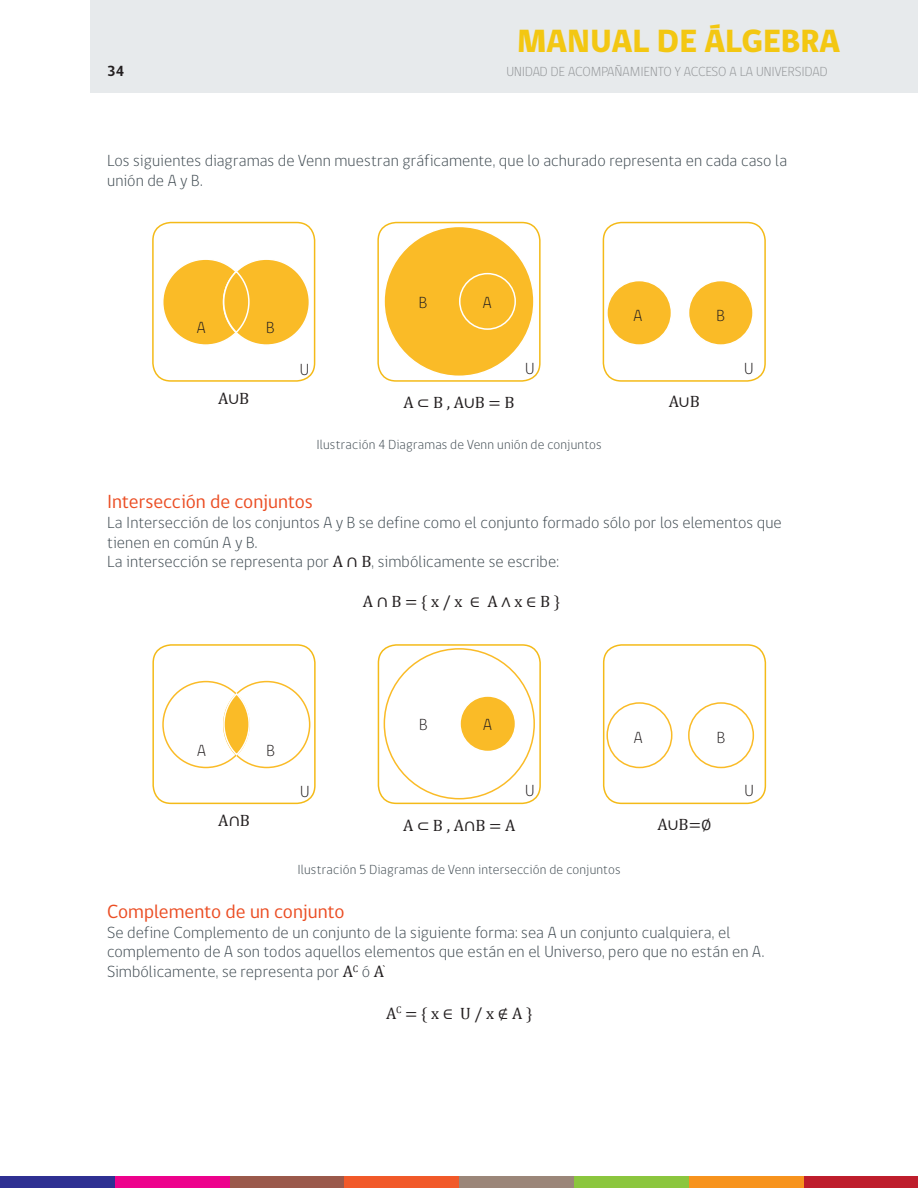
<style>
.page{position:relative;width:918px;height:1188px;background:#fff}
.page>*{position:absolute;margin:0;border:0;box-sizing:border-box;transform-origin:0 0}
.t1{font:800 33px "gob CL";color:#f3c712}
.t2{font:19.5px "gob CL";letter-spacing:-.005em;color:#eb4d23}
.t3{font:300 16.5px/19.8px "gob CL";letter-spacing:.005em;color:#3e4950}
.t4{font:16.5px "Cambria Math";color:#231f20}
.t5{font:300 16.5px "gob CL";color:#231f20}
.t6{font:700 15px "gob CL";color:#231f20}
.t7{font:300 13.5px "gob CL";letter-spacing:.015em;color:#3e4950}
.t8{font:300 13.5px "gob CL";color:#939598}
.s1{font-family:"Cambria Math";font-weight:400;color:#231f20}
</style>
<div class="page">
<div style="left:90px;top:0;width:828px;height:92px;background:#e7eaec"></div>
<div style="left:0;top:1177px;width:115px;height:11px;background:#2e3092"></div>
<div style="left:115px;top:1177px;width:115px;height:11px;background:#ed028c"></div>
<div style="left:230px;top:1177px;width:114px;height:11px;background:#9a594b"></div>
<div style="left:344px;top:1177px;width:115px;height:11px;background:#f15929"></div>
<div style="left:459px;top:1177px;width:115px;height:11px;background:#9b8679"></div>
<div style="left:574px;top:1177px;width:115px;height:11px;background:#8bc63e"></div>
<div style="left:689px;top:1177px;width:115px;height:11px;background:#f7931d"></div>
<div style="left:804px;top:1177px;width:114px;height:11px;background:#be1d2c"></div>
<div style="left:384px;top:226px;width:150px;height:150px;background:#fabb27;border-radius:50%"></div>
<div style="left:163px;top:259px;width:86px;height:86px;background:#fabb27;border-radius:50%"></div>
<div style="left:162px;top:258px;width:87px;height:88px;border:2px solid #fff;border-radius:50%"></div>
<div style="left:162px;top:681px;width:88px;height:87px;border:2px solid #fabb27;border-radius:50%"></div>
<div style="left:607px;top:281px;width:64px;height:64px;background:#fabb27;border-radius:50%"></div>
<div style="left:606px;top:280px;width:66px;height:66px;border:2px solid #fff;border-radius:50%"></div>
<div style="left:606px;top:702px;width:66px;height:66px;border:2px solid #fabb27;border-radius:50%"></div>
<div style="left:689px;top:281px;width:64px;height:64px;background:#fabb27;border-radius:50%"></div>
<div style="left:688px;top:280px;width:66px;height:66px;border:2px solid #fff;border-radius:50%"></div>
<div style="left:688px;top:702px;width:66px;height:66px;border:2px solid #fabb27;border-radius:50%"></div>
<div style="left:223px;top:259px;width:86px;height:86px;background:#fabb27;border-radius:50%"></div>
<div style="left:223px;top:258px;width:87px;height:88px;border:2px solid #fff;border-radius:50%"></div>
<div style="left:223px;top:681px;width:87px;height:87px;border:2px solid #fabb27;border-radius:50%"></div>
<div style="left:459px;top:273px;width:57px;height:57px;border:2px solid #fff;border-radius:50%"></div>
<div style="left:460px;top:696px;width:56px;height:56px;background:#fabb27;border-radius:50%"></div>
<div style="left:459px;top:695px;width:57px;height:57px;border:2px solid #fff;border-radius:50%"></div>
<div style="left:377px;top:222px;width:164px;height:160px;border:2px solid #f4ba18;border-radius:18px"></div>
<div style="left:378px;top:644px;width:163px;height:160px;border:2px solid #f4ba18;border-radius:18px"></div>
<div style="left:152px;top:222px;width:163px;height:160px;border:2px solid #f4ba18;border-radius:18px"></div>
<div style="left:152px;top:644px;width:164px;height:160px;border:2px solid #f4ba18;border-radius:18px"></div>
<div style="left:603px;top:222px;width:163px;height:160px;border:2px solid #f4ba18;border-radius:18px"></div>
<div style="left:603px;top:644px;width:163px;height:160px;border:2px solid #f4ba18;border-radius:18px"></div>
<svg style="left:224px;top:272px;width:25px;height:60px"></svg>
<div style="left:223px;top:271px;width:27px;height:62px;border:2px solid #fff;border-radius:50%"></div>
<svg style="left:224px;top:694px;width:25px;height:61px"></svg>
<div style="left:223px;top:693px;width:27px;height:62px;border:2px solid #fff;border-radius:50%"></div>
<p class="t6" style="left:107px;top:61px;width:19px">34</p>
<h1 class="t1" style="left:518px;top:19px;width:324px">MANUAL DE ÁLGEBRA</h1>
<p class="t8" style="left:506px;top:62px;width:323px">UNIDAD DE ACOMPAÑAMIENTO Y ACCESO A LA UNIVERSIDAD</p>
<p class="t3" style="left:107px;top:151px;width:682px">Los siguientes diagramas de Venn muestran gráficamente, que lo achurado representa en cada caso la unión de A y B.</p>
<p class="t5" style="left:197px;top:317px;width:10px">A</p>
<p class="t5" style="left:266px;top:317px;width:10px">B</p>
<p class="t4" style="left:218px;top:388px;width:33px">A∪B</p>
<p class="t5" style="left:419px;top:291px;width:10px">B</p>
<p class="t5" style="left:483px;top:291px;width:10px">A</p>
<p class="t5" style="left:300px;top:358px;width:11px">U</p>
<p class="t4" style="left:403px;top:393px;width:113px">A ⊂ B , A∪B = B</p>
<p class="t5" style="left:525px;top:357px;width:11px">U</p>
<p class="t7" style="left:316px;top:435px;width:287px">Ilustración 4 Diagramas de Venn unión de conjuntos</p>
<p class="t5" style="left:633px;top:304px;width:10px">A</p>
<p class="t5" style="left:717px;top:304px;width:10px">B</p>
<p class="t4" style="left:669px;top:392px;width:33px">A∪B</p>
<p class="t5" style="left:744px;top:357px;width:11px">U</p>
<p class="t2" style="left:107px;top:488px;width:207px">Intersección de conjuntos</p>
<p class="t3" style="left:107px;top:513px;width:676px">La Intersección de los conjuntos A y B se define como el conjunto formado sólo por los elementos que tienen en común A y B.<br>La intersección se representa por <span class="s1">A ∩ B</span>, simbólicamente se escribe:</p>
<p class="t4" style="left:363px;top:592px;width:199px">A ∩ B = { x / x ∈ A ∧ x ∈ B }</p>
<p class="t5" style="left:197px;top:739px;width:10px">A</p>
<p class="t5" style="left:266px;top:739px;width:10px">B</p>
<p class="t4" style="left:218px;top:811px;width:33px">A∩B</p>
<p class="t5" style="left:419px;top:713px;width:10px">B</p>
<p class="t5" style="left:483px;top:713px;width:10px">A</p>
<p class="t5" style="left:634px;top:726px;width:10px">A</p>
<p class="t5" style="left:717px;top:726px;width:10px">B</p>
<p class="t5" style="left:300px;top:780px;width:11px">U</p>
<p class="t4" style="left:403px;top:815px;width:114px">A ⊂ B , A∩B = A</p>
<p class="t5" style="left:525px;top:779px;width:11px">U</p>
<p class="t7" style="left:297px;top:861px;width:325px">Ilustración 5 Diagramas de Venn intersección de conjuntos</p>
<p class="t4" style="left:658px;top:814px;width:55px">A∪B=∅</p>
<p class="t5" style="left:744px;top:779px;width:11px">U</p>
<p class="t2" style="left:107px;top:898px;width:239px">Complemento de un conjunto</p>
<p class="t3" style="left:107px;top:923px;width:659px">Se define Complemento de un conjunto de la siguiente forma: sea A un conjunto cualquiera, el complemento de A son todos aquellos elementos que están en el Universo, pero que no están en A.<br>Simbólicamente, se representa por <span class="s1">A</span><sup>C</sup> ó <span class="s1">A</span><sup>`</sup></p>
<p class="t4" style="left:386px;top:1003px;width:148px">A<sup>C</sup> = { x ∈ U / x ∉ A }</p>
</div>
